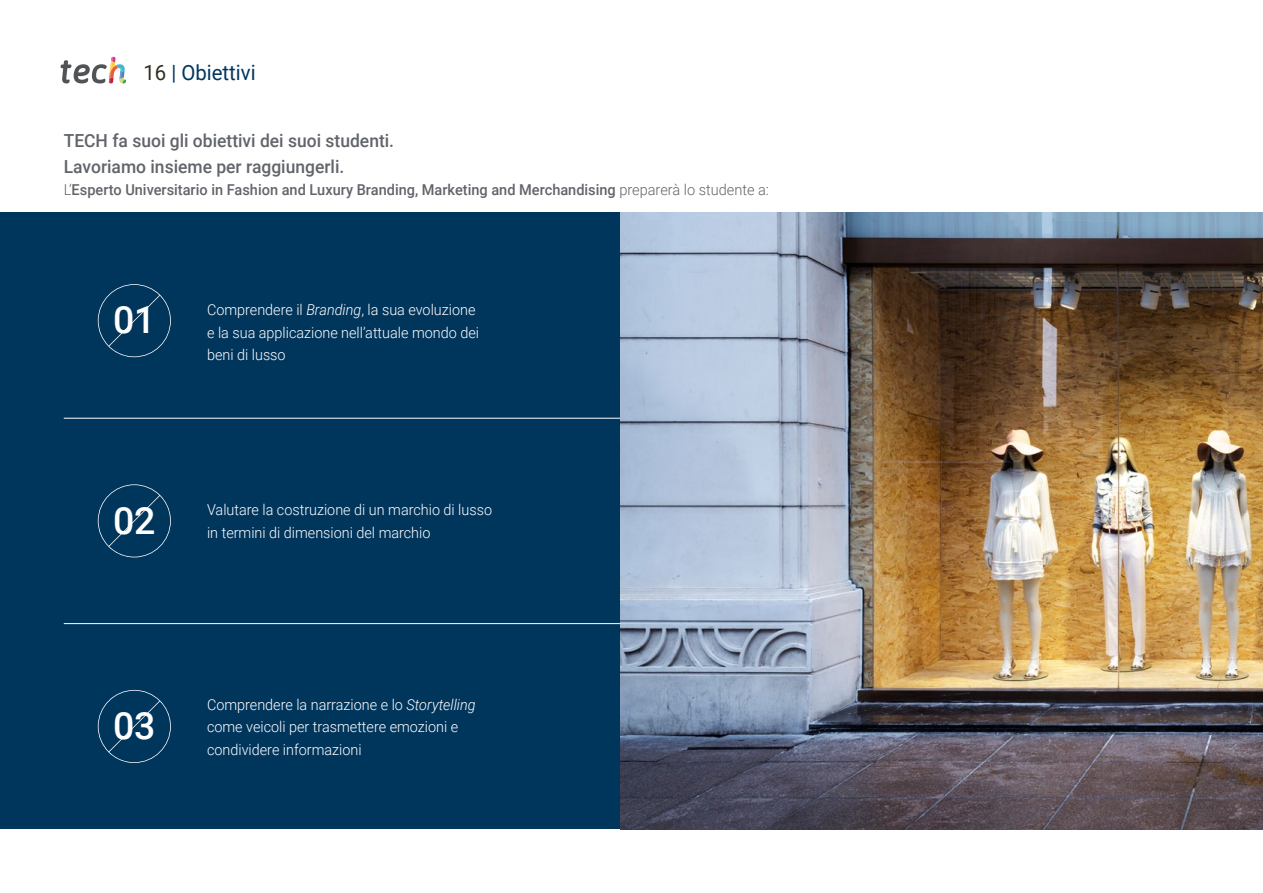
<style>
.page{position:relative;width:1263px;height:893px;background:#fff}
.page>*{position:absolute;margin:0;border:0;box-sizing:border-box;transform-origin:0 0}
.t1{font:500 37.5px "Roboto";color:#fff}
.t2{font:21px "Roboto";color:#00355e}
.t3{font:500 18px/25.5px "Roboto";color:#61646a}
.t4{font:300 15px/22.5px "Roboto";color:#fff;scale:.96 1}
.t5{font:500 15px "Roboto";color:#61646a}
.s1{color:#312e20}
.s2{font-weight:300}
.s3{font-style:italic}
</style>
<div class="page">
<svg style="left:61px;top:57px;width:65px;height:27px"></svg>
<div style="left:0;top:213px;width:621px;height:616px;background:#00355c"></div>
<svg style="left:98px;top:284px;width:73px;height:73px"></svg>
<svg style="left:98px;top:690px;width:73px;height:73px"></svg>
<svg style="left:98px;top:484px;width:73px;height:73px"></svg>
<hr style="left:64px;top:418px;width:1199px;height:1px;background:#fff">
<hr style="left:64px;top:623px;width:1199px;height:1px;background:#fff">
<img style="left:621px;top:213px;width:642px;height:616px">
<h2 class="t2" style="left:144px;top:57px;width:114px"><span class="s1">16</span> | Obiettivi</h2>
<p class="t3" style="left:64px;top:128px;width:332px">TECH fa suoi gli obiettivi dei suoi studenti.<br>Lavoriamo insieme per raggiungerli.</p>
<p class="t5" style="left:64px;top:179px;width:707px"><span class="s2">L’</span>Esperto Universitario in Fashion and Luxury Branding, Marketing and Merchandising <span class="s2">preparerà lo studente a:</span></p>
<h1 class="t1" style="left:113px;top:294px;width:44px">01</h1>
<p class="t4" style="left:207px;top:298px;width:285px">Comprendere il <span class="s3">Branding</span>, la sua evoluzione e la sua applicazione nell’attuale mondo dei beni di lusso</p>
<h1 class="t1" style="left:113px;top:494px;width:44px">02</h1>
<p class="t4" style="left:207px;top:498px;width:298px">Valutare la costruzione di un marchio di lusso</p>
<p class="t4" style="left:207px;top:521px;width:234px">in termini di dimensioni del marchio</p>
<h1 class="t1" style="left:113px;top:699px;width:44px">03</h1>
<p class="t4" style="left:207px;top:692px;width:281px">Comprendere la narrazione e lo <span class="s3">Storytelling </span>come veicoli per trasmettere emozioni e condividere informazioni</p>
</div>
